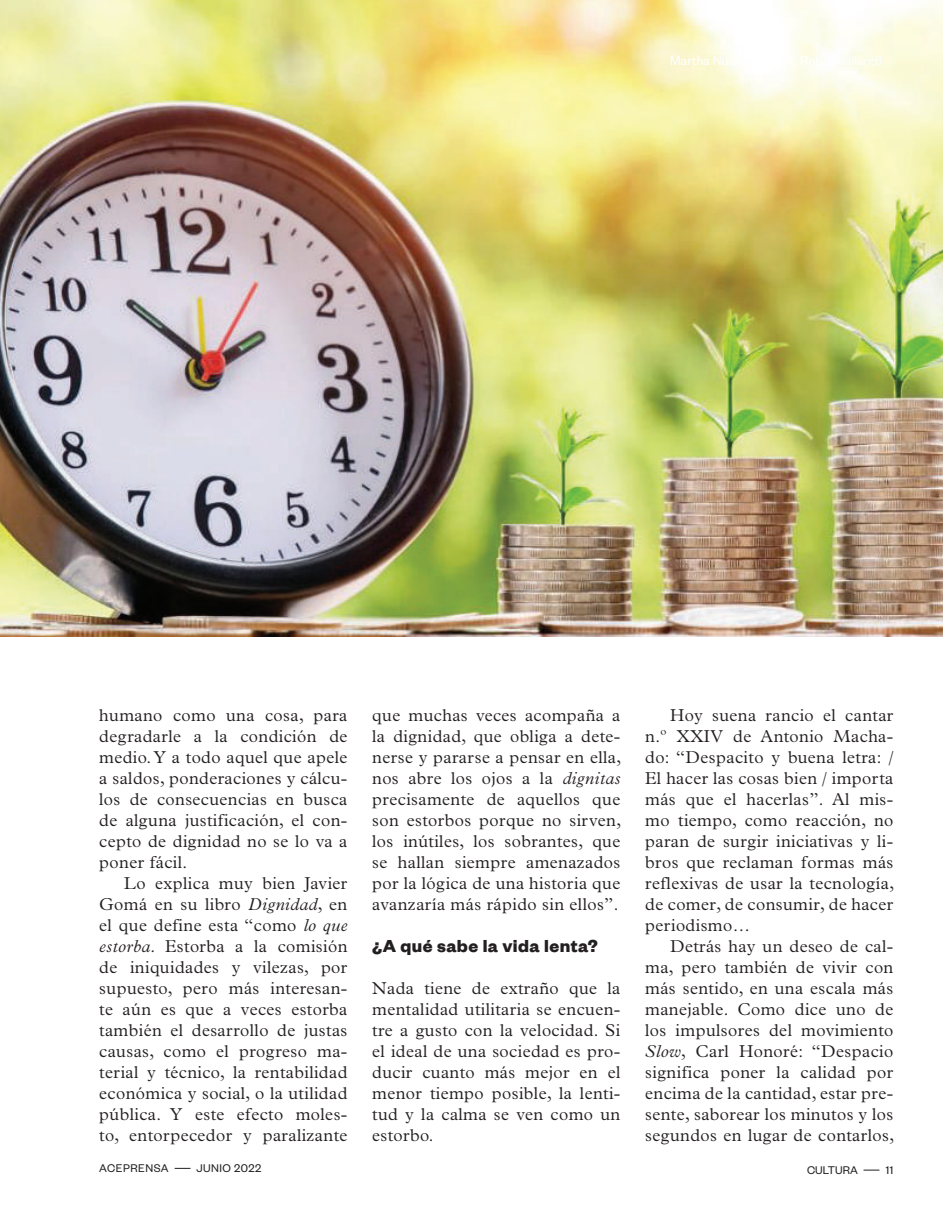
<style>
.page{position:relative;width:943px;height:1211px;background:#fff}
.page>*{position:absolute;margin:0;border:0;box-sizing:border-box;transform-origin:0 0}
.t1{font:700 19.25px "Founders Grotesk";letter-spacing:.025em;color:#231f20}
.t2{font:300 17.32px/21px "Plantin Std";letter-spacing:.025em;color:#231f20;text-align:justify}
.t3{font:12.25px "Founders Grotesk";letter-spacing:.04em;color:#231f20}
.t4{font:12.25px "Founders Grotesk";color:#231f20}
.s1{font-style:italic}
</style>
<div class="page">
<svg style="left:175px;top:1167px;width:15px;height:1px"></svg>
<svg style="left:863px;top:1169px;width:16px;height:1px"></svg>
<img style="left:0;top:0;width:943px;height:636px">
<p class="t2" style="left:99px;top:704px;width:250px">humano como una cosa, para degradarle a la condición de medio. Y a todo aquel que apele a saldos, ponderaciones y cálcu&shy;los de consecuencias en busca de alguna justificación, el con&shy;cepto de dignidad no se lo va a poner fácil.</p>
<p class="t2" style="left:99px;top:872px;width:250px;text-indent:25px">Lo explica muy bien Javier Gomá en su libro <span class="s1">Dignidad</span>, en el que define esta “como <span class="s1">lo que estorba</span>. Estorba a la comisión de iniquidades y vilezas, por supuesto, pero más interesan&shy;te aún es que a veces estorba también el desarrollo de justas causas, como el progreso ma&shy;terial y técnico, la rentabilidad económica y social, o la utilidad pública. Y este efecto moles&shy;to, entorpecedor y paralizante</p>
<p class="t2" style="left:372px;top:704px;width:250px">que muchas veces acompaña a la dignidad, que obliga a dete&shy;nerse y pararse a pensar en ella, nos abre los ojos a la <span class="s1">dignitas </span>precisamente de aquellos que son estorbos porque no sirven, los inútiles, los sobrantes, que se hallan siempre amenazados por la lógica de una historia que avanzaría más rápido sin ellos”.</p>
<p class="t1" style="left:372px;top:936px;width:227px">¿A qué sabe la vida lenta?</p>
<p class="t2" style="left:372px;top:977px;width:250px">Nada tiene de extraño que la mentalidad utilitaria se encuen&shy;tre a gusto con la velocidad. Si el ideal de una sociedad es pro&shy;ducir cuanto más mejor en el menor tiempo posible, la lenti&shy;tud y la calma se ven como un estorbo.</p>
<p class="t2" style="left:645px;top:704px;width:250px;text-indent:25px">Hoy suena rancio el cantar n.º XXIV de Antonio Macha&shy;do: “Despacito y buena letra: / El hacer las cosas bien / importa más que el hacerlas”. Al mis&shy;mo tiempo, como reacción, no paran de surgir iniciativas y li&shy;bros que reclaman formas más reflexivas de usar la tecnología, de comer, de consumir, de hacer periodismo…</p>
<p class="t2" style="left:645px;top:935px;width:250px;text-indent:25px">Detrás hay un deseo de cal&shy;ma, pero también de vivir con más sentido, en una escala más manejable. Como dice uno de los impulsores del movimiento <span class="s1">Slow</span>, Carl Honoré: “Despacio significa poner la calidad por encima de la cantidad, estar pre&shy;sente, saborear los minutos y los segundos en lugar de contarlos,</p>
<p class="t3" style="left:99px;top:1162px;width:71px">ACEPRENSA</p>
<p class="t3" style="left:196px;top:1162px;width:66px">JUNIO 2022</p>
<p class="t4" style="left:807px;top:1163px;width:52px">CULTURA</p>
<p class="t3" style="left:885px;top:1163px;width:9px">11</p>
</div>
